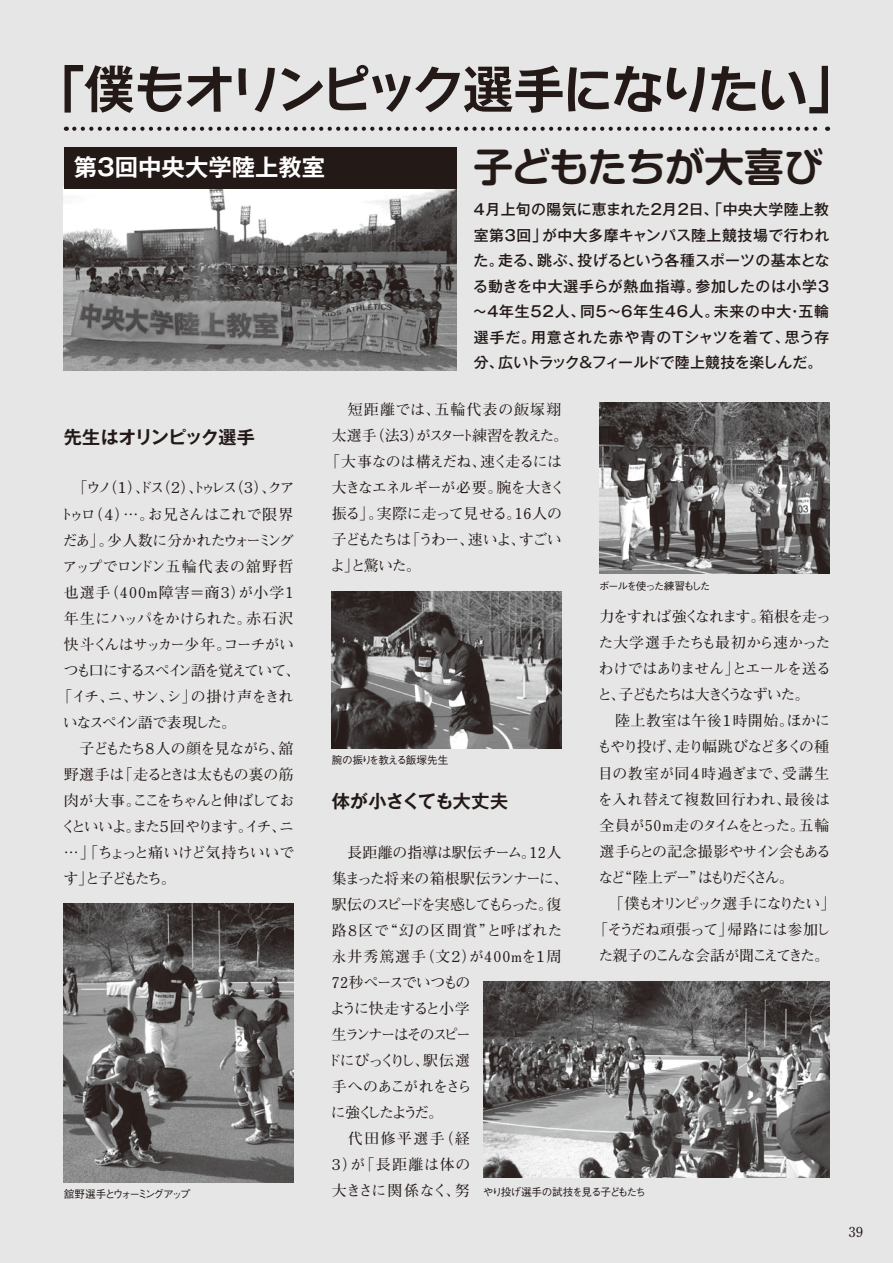
<style>
.page{position:relative;width:893px;height:1263px;background:#e6e6e7}
.page>*{position:absolute;margin:0;border:0;box-sizing:border-box;transform-origin:0 0}
.t1{font:700 50.85px "Wanpaku GN Std De";letter-spacing:-.065em;color:#231916}
.t2{font:700 39.6px "Shin M Go Pro De";letter-spacing:-.025em;color:#231916}
.t3{font:700 23.4px "Gothic MB101 Pro De";color:#fff}
.t4{font:700 18px "Gothic MB101 Pro De";letter-spacing:-.02em;color:#231916}
.t5{font:700 14.85px "Futo Min A101 Pro";letter-spacing:-.07em;color:#231916}
.t6{font:500 14.85px/25.5px "Gothic MB101 Pro";letter-spacing:.02em;color:#231916}
.t7{font:700 14.85px "Futo Min A101 Pro";letter-spacing:-.095em;color:#231916}
.t8{font:700 14.85px "Futo Min A101 Pro";letter-spacing:-.04em;color:#231916}
.t9{font:700 14.85px "Futo Min A101 Pro";letter-spacing:.07em;color:#231916}
.t10{font:700 14.85px "Futo Min A101 Pro";letter-spacing:-.045em;color:#231916}
.t11{font:700 14.85px "Futo Min A101 Pro";letter-spacing:-.14em;color:#231916}
.t12{font:700 14.85px "Futo Min A101 Pro";letter-spacing:-.09em;color:#231916}
.t13{font:700 14.85px "Futo Min A101 Pro";letter-spacing:-.25em;color:#231916}
.t14{font:700 14.85px "Futo Min A101 Pro";letter-spacing:-.15em;color:#231916}
.t15{font:700 14.85px "Futo Min A101 Pro";letter-spacing:-.01em;color:#231916}
.t16{font:700 14.85px "Futo Min A101 Pro";letter-spacing:-.145em;color:#231916}
.t17{font:700 14.85px "Futo Min A101 Pro";letter-spacing:-.165em;color:#231916}
.t18{font:700 14.85px "Futo Min A101 Pro";letter-spacing:-.11em;color:#231916}
.t19{font:700 14.85px "Futo Min A101 Pro";letter-spacing:-.005em;color:#231916}
.t20{font:700 14.85px "Futo Min A101 Pro";letter-spacing:-.125em;color:#231916}
.t21{font:700 14.85px "Futo Min A101 Pro";letter-spacing:-.1em;color:#231916}
.t22{font:700 14.85px "Futo Min A101 Pro";letter-spacing:-.105em;color:#231916}
.t23{font:700 14.85px "Futo Min A101 Pro";letter-spacing:.055em;color:#231916}
.t24{font:700 14.85px "Futo Min A101 Pro";color:#231916}
.t25{font:700 14.85px "Futo Min A101 Pro";letter-spacing:.02em;color:#231916}
.t26{font:700 14.85px "Futo Min A101 Pro";letter-spacing:.025em;color:#231916}
.t27{font:700 14.85px "Futo Min A101 Pro";letter-spacing:.03em;color:#231916}
.t28{font:700 14.85px "Futo Min A101 Pro";letter-spacing:-.19em;color:#231916}
.t29{font:700 14.85px "Futo Min A101 Pro";letter-spacing:.015em;color:#231916}
.t30{font:700 14.85px "Futo Min A101 Pro";letter-spacing:-.02em;color:#231916}
.t31{font:700 14.85px "Futo Min A101 Pro";letter-spacing:.085em;color:#231916}
.t32{font:700 14.85px "Futo Min A101 Pro";letter-spacing:-.135em;color:#231916}
.t33{font:700 14.85px "Futo Min A101 Pro";letter-spacing:-.025em;color:#231916}
.t34{font:700 14.85px "Futo Min A101 Pro";letter-spacing:-.155em;color:#231916}
.t35{font:700 13.8px "Futo Min A101 Pro";color:#231916}
.t36{font:500 10.65px "Gothic BBB Pr 6 N";letter-spacing:-.12em;color:#231916}
.t37{font:500 10.65px "Gothic BBB Pr 6 N";letter-spacing:-.185em;color:#231916}
.t38{font:500 10.65px "Gothic BBB Pr 6 N";letter-spacing:-.1em;color:#231916}
.s1{font-family:"Gothic MB101 Pro De"}
</style>
<div class="page">
<img style="left:64px;top:188px;width:393px;height:183px">
<div style="left:64px;top:147px;width:393px;height:41px;background:#231916"></div>
<img style="left:64px;top:904px;width:229px;height:278px">
<img style="left:483px;top:981px;width:346px;height:197px">
<img style="left:332px;top:591px;width:229px;height:157px">
<img style="left:600px;top:402px;width:229px;height:171px">
<svg style="left:74px;top:127px;width:754px;height:4px"></svg>
<h1 class="t1" style="left:34px;top:50px;width:827px">「<span class="s1">僕</span>もオリンピック<span class="s1">選手</span>になりたい」</h1>
<h2 class="t2" style="left:474px;top:135px;width:351px">子どもたちが大喜び</h2>
<h3 class="t3" style="left:74px;top:147px;width:253px">第3回中央大学陸上教室</h3>
<p class="t6" style="left:472px;top:195px;width:361px">４月上旬の陽気に恵まれた２月２日、「中央大学陸上教室第３回」が中大多摩キャンパス陸上競技場で行われた。走る、跳ぶ、投げるという各種スポーツの基本となる動きを中大選手らが熱血指導。参加したのは小学３～４年生52人、同５～６年生46人。未来の中大・五輪選手だ。用意された赤や青のＴシャツを着て、思う存分、広いトラック＆フィールドで陸上競技を楽しんだ。</p>
<p class="t31" style="left:332px;top:398px;width:231px">　短距離では、五輪代表の飯塚翔</p>
<p class="t14" style="left:332px;top:424px;width:238px">太選手（法３）がスタート練習を教えた。</p>
<p class="t10" style="left:325px;top:450px;width:238px">「大事なのは構えだね、速く走るには</p>
<p class="t5" style="left:332px;top:476px;width:235px">大きなエネルギーが必要。腕を大きく</p>
<p class="t15" style="left:332px;top:502px;width:232px">振る」。実際に走って見せる。16人の</p>
<p class="t5" style="left:332px;top:528px;width:232px">子どもたちは「うわー、速いよ、すごい</p>
<p class="t5" style="left:330px;top:554px;width:92px">よ」と驚いた。</p>
<p class="t4" style="left:64px;top:422px;width:193px">先生はオリンピック選手</p>
<p class="t13" style="left:64px;top:476px;width:232px">　「ウノ（１）、ドス（２）、トゥレス（３）、クア</p>
<p class="t5" style="left:59px;top:502px;width:236px">トゥロ（４）… 。お兄さんはこれで限界</p>
<p class="t12" style="left:63px;top:528px;width:233px">だあ」。少人数に分かれたウォーミング</p>
<p class="t29" style="left:62px;top:554px;width:232px">アップでロンドン五輪代表の舘野哲</p>
<p class="t9" style="left:64px;top:580px;width:231px">也選手（400ｍ障害＝商３）が小学1</p>
<p class="t30" style="left:64px;top:606px;width:231px">年生にハッパをかけられた。赤石沢</p>
<p class="t5" style="left:64px;top:632px;width:232px">快斗くんはサッカー少年。コーチがい</p>
<p class="t18" style="left:64px;top:659px;width:239px">つも口にするスペイン語を覚えていて、</p>
<p class="t8" style="left:57px;top:685px;width:238px">「イチ、ニ、サン、シ」の掛け声をきれ</p>
<p class="t32" style="left:63px;top:711px;width:175px">いなスペイン語で表現した。</p>
<p class="t5" style="left:64px;top:737px;width:231px">　子どもたち８人の顔を見ながら、舘</p>
<p class="t10" style="left:64px;top:763px;width:231px">野選手は「走るときは太ももの裏の筋</p>
<p class="t7" style="left:64px;top:789px;width:232px">肉が大事。ここをちゃんと伸ばしてお</p>
<p class="t11" style="left:61px;top:815px;width:234px">くといいよ。また５回やります。イチ、ニ</p>
<p class="t5" style="left:64px;top:841px;width:232px">…」「ちょっと痛いけど気持ちいいで</p>
<p class="t5" style="left:63px;top:867px;width:114px">す」と子どもたち。</p>
<p class="t36" style="left:599px;top:577px;width:113px">ボールを使った練習もした</p>
<p class="t5" style="left:599px;top:605px;width:233px">力をすれば強くなれます。箱根を走っ</p>
<p class="t24" style="left:598px;top:631px;width:233px">た大学選手たちも最初から速かった</p>
<p class="t5" style="left:599px;top:657px;width:234px">わけではありません」とエールを送る</p>
<p class="t20" style="left:597px;top:683px;width:214px">と、子どもたちは大きくうなずいた。</p>
<p class="t25" style="left:600px;top:709px;width:232px">　陸上教室は午後１時開始。ほかに</p>
<p class="t7" style="left:597px;top:735px;width:233px">もやり投げ、走り幅跳びなど多くの種</p>
<p class="t26" style="left:598px;top:761px;width:233px">目の教室が同４時過ぎまで、受講生</p>
<p class="t27" style="left:598px;top:787px;width:233px">を入れ替えて複数回行われ、最後は</p>
<p class="t5" style="left:600px;top:813px;width:231px">全員が50ｍ走のタイムをとった。五輪</p>
<p class="t21" style="left:600px;top:839px;width:233px">選手らとの記念撮影やサイン会もある</p>
<p class="t28" style="left:598px;top:865px;width:197px">など“ 陸上デー”はもりだくさん。</p>
<p class="t17" style="left:600px;top:891px;width:238px">　「僕もオリンピック選手になりたい」</p>
<p class="t8" style="left:593px;top:917px;width:239px">「そうだね頑張って」帰路には参加し</p>
<p class="t22" style="left:598px;top:944px;width:232px">た親子のこんな会話が聞こえてきた。</p>
<p class="t38" style="left:332px;top:751px;width:118px">腕の振りを教える飯塚先生</p>
<p class="t4" style="left:332px;top:787px;width:178px">体が小さくても大丈夫</p>
<p class="t19" style="left:332px;top:840px;width:231px">　長距離の指導は駅伝チーム。12人</p>
<p class="t7" style="left:332px;top:867px;width:238px">集まった将来の箱根駅伝ランナーに、</p>
<p class="t16" style="left:332px;top:893px;width:231px">駅伝のスピードを実感してもらった。復</p>
<p class="t23" style="left:332px;top:919px;width:232px">路８区で“幻の区間賞”と呼ばれた</p>
<p class="t9" style="left:332px;top:945px;width:231px">永井秀篤選手（文２）が400ｍを１周</p>
<p class="t12" style="left:332px;top:971px;width:140px">72秒ペースでいつもの</p>
<p class="t5" style="left:330px;top:997px;width:141px">ように快走すると小学</p>
<p class="t11" style="left:332px;top:1023px;width:141px">生ランナーはそのスピー</p>
<p class="t7" style="left:327px;top:1049px;width:144px">ドにびっくりし、駅伝選</p>
<p class="t8" style="left:332px;top:1075px;width:142px">手へのあこがれをさら</p>
<p class="t34" style="left:331px;top:1101px;width:114px">に強くしたようだ。</p>
<p class="t5" style="left:332px;top:1127px;width:140px">　代田修平選手（経</p>
<p class="t5" style="left:329px;top:1153px;width:143px">３）が「長距離は体の</p>
<p class="t33" style="left:332px;top:1179px;width:140px">大きさに関係なく、努</p>
<p class="t37" style="left:64px;top:1185px;width:128px">舘野選手とウォーミングアップ</p>
<p class="t36" style="left:483px;top:1183px;width:164px">やり投げ選手の試技を見る子どもたち</p>
<p class="t35" style="left:848px;top:1221px;width:16px">39</p>
</div>
